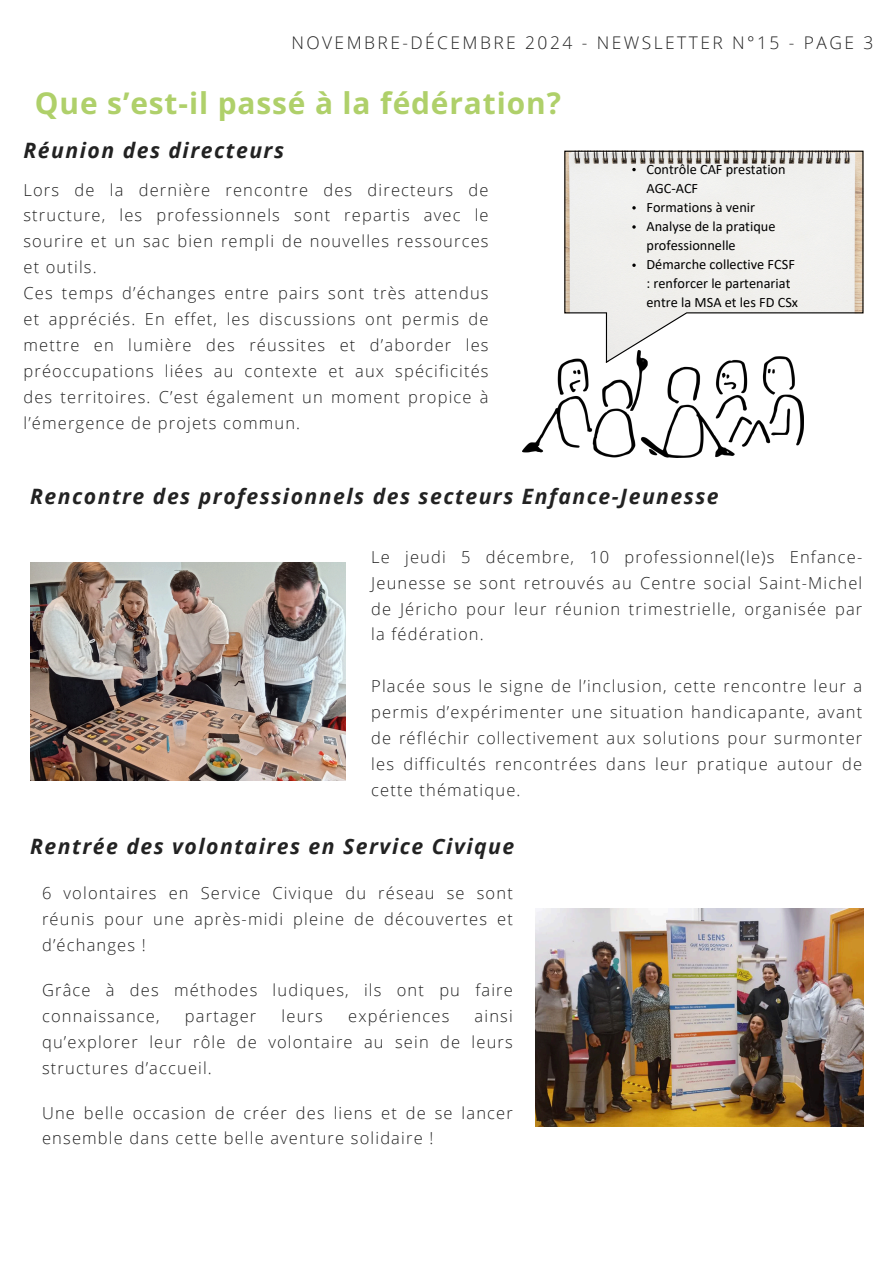
<style>
.page{position:relative;width:894px;height:1264px;background:#fff}
.page>*{position:absolute;margin:0;border:0;box-sizing:border-box;transform-origin:0 0}
.t1{font:700 29.85px "Open Sans";letter-spacing:.03em;color:#afd06a}
.t2{font:italic 700 21.15px "Open Sans";letter-spacing:.07em;color:#222}
.t3{font:300 17.4px "Open Sans";letter-spacing:.14em;color:#222}
.t4{font:300 16.5px/25.8px "Open Sans";letter-spacing:.07em;color:#222;text-align:justify}
.t5{font:14.25px/19.2px "Calibri";color:#000}
</style>
<div class="page">
<img style="left:30px;top:562px;width:315px;height:218px">
<img style="left:535px;top:908px;width:328px;height:218px">
<img style="left:522px;top:362px;width:281px;height:95px">
<svg style="left:564px;top:151px;width:299px;height:212px"></svg>
<svg style="left:632px;top:225px;width:3px;height:4px"></svg>
<svg style="left:632px;top:263px;width:3px;height:4px"></svg>
<p class="t3" style="left:291px;top:31px;width:583px">NOVEMBRE-DÉCEMBRE 2024 - NEWSLETTER N°15 - PAGE 3</p>
<p class="t1" style="left:35px;top:82px;width:527px">Que s’est-il passé à la fédération?</p>
<p class="t2" style="left:23px;top:135px;width:262px">Réunion des directeurs</p>
<p class="t4" style="left:23px;top:176px;width:466px;text-align:left">Lors de la dernière rencontre des directeurs de structure, les professionnels sont repartis avec le sourire et un sac bien rempli de nouvelles ressources et outils.<br>Ces temps d’échanges entre pairs sont très attendus et appréciés. En effet, les discussions ont permis de mettre en lumière des réussites et d’aborder les préoccupations liées au contexte et aux spécificités des territoires. C’est également un moment propice à l’émergence de projets commun.</p>
<h2 class="t5" style="left:646px;top:160px;width:141px">Contrôle CAF prestation<br>AGC-ACF</h2>
<h4 class="t5" style="left:646px;top:199px;width:110px">Formations à venir</h4>
<h4 class="t5" style="left:646px;top:218px;width:130px">Analyse de la pratique professionnelle</h4>
<h4 class="t5" style="left:646px;top:256px;width:153px">Démarche collective FCSF : renforcer le partenariat entre la MSA et les FD CSx</h4>
<h2 class="t2" style="left:30px;top:481px;width:689px">Rencontre des professionnels des secteurs Enfance-Jeunesse</h2>
<p class="t4" style="left:371px;top:543px;width:492px">Le jeudi 5 décembre, 10 professionnel(le)s Enfance-Jeunesse se sont retrouvés au Centre social Saint-Michel de Jéricho pour leur réunion trimestrielle, organisée par la fédération.</p>
<h4 class="t4" style="left:371px;top:673px;width:492px">Placée sous le signe de l’inclusion, cette rencontre leur a permis d’expérimenter une situation handicapante, avant de réfléchir collectivement aux solutions pour surmonter les difficultés rencontrées dans leur pratique autour de cette thématique.</h4>
<p class="t2" style="left:30px;top:831px;width:485px">Rentrée des volontaires en Service Civique</p>
<h2 class="t4" style="left:42px;top:879px;width:472px">6 volontaires en Service Civique du réseau se sont réunis pour une après-midi pleine de découvertes et d’échanges !</h2>
<p class="t4" style="left:42px;top:977px;width:472px">Grâce à des méthodes ludiques, ils ont pu faire connaissance,</p>
<p class="t4" style="left:185px;top:1002px;width:73px">partager</p>
<p class="t4" style="left:281px;top:1002px;width:43px">leurs</p>
<p class="t4" style="left:348px;top:1002px;width:103px">expériences</p>
<p class="t4" style="left:42px;top:1002px;width:472px;text-indent:432px">ainsi qu’explorer leur rôle de volontaire au sein de leurs structures d’accueil.</p>
<h4 class="t4" style="left:42px;top:1099px;width:472px">Une belle occasion de créer des liens et de se lancer ensemble dans cette belle aventure solidaire !</h4>
</div>
